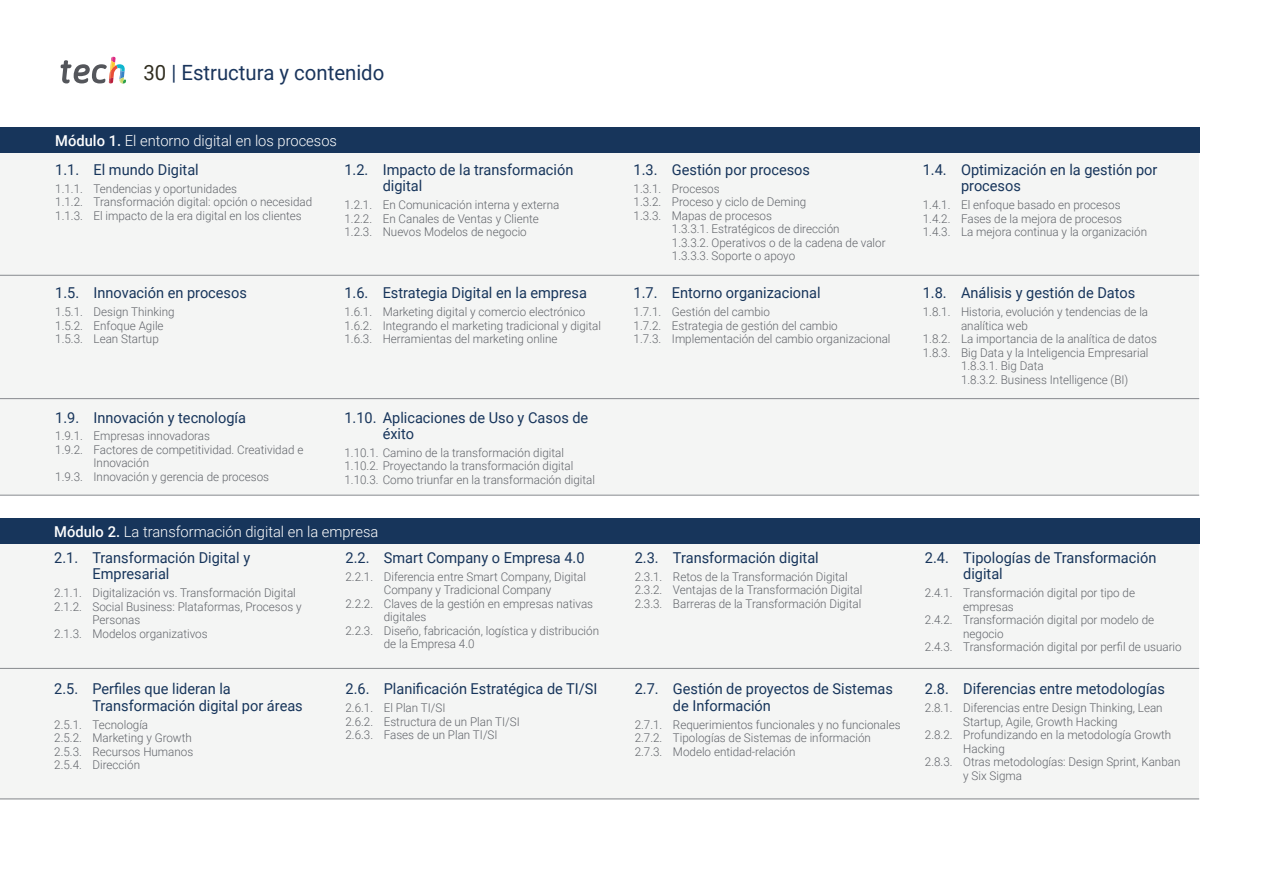
<style>
.page{position:relative;width:1263px;height:893px;background:#fff}
.page>*{position:absolute;margin:0;border:0;box-sizing:border-box;transform-origin:0 0}
.t1{font:21px "Roboto";color:#1a355c}
.t2{font:15px/16.5px "Roboto";color:#17355b}
.t3{font:300 15px "Roboto";color:#fff}
.t4{font:300 12px/13.5px "Roboto";color:#61646a}
.s1{color:#312e20}
.s2{font-weight:500}
</style>
<div class="page">
<svg style="left:61px;top:57px;width:65px;height:27px"></svg>
<div style="left:0;top:541px;width:1199px;height:258px;background:#f4f5f4"></div>
<div style="left:0;top:128px;width:1199px;height:25px;background:#17355b"></div>
<div style="left:0;top:519px;width:1199px;height:25px;background:#17355b"></div>
<div style="left:0;top:153px;width:1199px;height:342px;background:#f4f5f4"></div>
<hr style="left:0;top:495px;width:1199px;height:1px;background:#878a8e">
<hr style="left:0;top:275px;width:1199px;height:1px;background:#878a8e">
<hr style="left:0;top:668px;width:1199px;height:1px;background:#878a8e">
<hr style="left:0;top:398px;width:1199px;height:1px;background:#878a8e">
<hr style="left:0;top:799px;width:1199px;height:1px;background:#878a8e">
<h1 class="t1" style="left:144px;top:57px;width:242px"><span class="s1">30</span> | Estructura y contenido</h1>
<p class="t3" style="left:55px;top:130px;width:283px"><span class="s2">Módulo 1.</span> El entorno digital en los procesos</p>
<p class="t2" style="left:55px;top:161px;width:145px">1.1. El mundo Digital</p>
<p class="t4" style="left:55px;top:181px;width:258px">1.1.1. Tendencias y oportunidades<br>1.1.2. Transformación digital: opción o necesidad<br>1.1.3. El impacto de la era digital en los clientes</p>
<p class="t2" style="left:383px;top:161px;width:192px;text-indent:-38px">1.2. Impacto de la transformación digital</p>
<p class="t4" style="left:344px;top:198px;width:216px">1.2.1. En Comunicación interna y externa<br>1.2.2. En Canales de Ventas y Cliente<br>1.2.3. Nuevos Modelos de negocio</p>
<p class="t2" style="left:55px;top:284px;width:193px">1.5. Innovación en procesos</p>
<p class="t4" style="left:55px;top:305px;width:121px">1.5.1. Design Thinking<br>1.5.2. Enfoque Agile<br>1.5.3. Lean Startup</p>
<p class="t2" style="left:344px;top:284px;width:244px">1.6. Estrategia Digital en la empresa</p>
<p class="t4" style="left:344px;top:305px;width:258px">1.6.1. Marketing digital y comercio electrónico<br>1.6.2. Integrando el marketing tradicional y digital<br>1.6.3. Herramientas del marketing online</p>
<p class="t2" style="left:55px;top:408px;width:192px">1.9. Innovación y tecnología</p>
<p class="t4" style="left:55px;top:429px;width:156px">1.9.1. Empresas innovadoras</p>
<p class="t4" style="left:55px;top:442px;width:250px">1.9.2. Factores de competitividad. Creatividad e</p>
<p class="t4" style="left:94px;top:456px;width:57px">Innovación</p>
<p class="t4" style="left:55px;top:469px;width:215px">1.9.3. Innovación y gerencia de procesos</p>
<p class="t2" style="left:383px;top:408px;width:207px;text-indent:-38px">1.10. Aplicaciones de Uso y Casos de éxito</p>
<p class="t4" style="left:344px;top:445px;width:252px">1.10.1. Camino de la transformación digital<br>1.10.2. Proyectando la transformación digital<br>1.10.3. Como triunfar en la transformación digital</p>
<p class="t3" style="left:54px;top:521px;width:326px"><span class="s2">Módulo 2.</span> La transformación digital en la empresa</p>
<p class="t2" style="left:92px;top:549px;width:159px;text-indent:-38px">2.1. Transformación Digital y<br>Empresarial</p>
<p class="t4" style="left:54px;top:586px;width:243px">2.1.1. Digitalización vs. Transformación Digital</p>
<p class="t4" style="left:54px;top:599px;width:249px">2.1.2. Social Business: Plataformas, Procesos y</p>
<p class="t4" style="left:92px;top:613px;width:49px">Personas</p>
<p class="t4" style="left:54px;top:626px;width:155px">2.1.3. Modelos organizativos</p>
<p class="t2" style="left:92px;top:680px;width:212px;text-indent:-38px">2.5. Perfiles que lideran la<br>Transformación digital por áreas</p>
<p class="t4" style="left:54px;top:717px;width:141px">2.5.1. Tecnología<br>2.5.2. Marketing y Growth<br>2.5.3. Recursos Humanos<br>2.5.4. Dirección</p>
<p class="t2" style="left:345px;top:549px;width:241px">2.2. Smart Company o Empresa 4.0</p>
<p class="t4" style="left:345px;top:569px;width:242px">2.2.1. Diferencia entre Smart Company, Digital</p>
<p class="t4" style="left:384px;top:583px;width:169px">Company y Tradicional Company</p>
<p class="t4" style="left:345px;top:596px;width:249px">2.2.2. Claves de la gestión en empresas nativas</p>
<p class="t4" style="left:384px;top:610px;width:44px">digitales</p>
<p class="t4" style="left:345px;top:623px;width:255px">2.2.3. Diseño, fabricación, logística y distribución</p>
<p class="t4" style="left:384px;top:637px;width:92px">de la Empresa 4.0</p>
<p class="t2" style="left:345px;top:680px;width:253px">2.6. Planificación Estratégica de TI/SI</p>
<p class="t4" style="left:345px;top:700px;width:176px">2.6.1. El Plan TI/SI<br>2.6.2. Estructura de un Plan TI/SI<br>2.6.3. Fases de un Plan TI/SI</p>
<p class="t2" style="left:634px;top:161px;width:178px">1.3. Gestión por procesos</p>
<p class="t4" style="left:634px;top:181px;width:174px">1.3.1. Procesos<br>1.3.2. Proceso y ciclo de Deming<br>1.3.3. Mapas de procesos</p>
<p class="t4" style="left:672px;top:222px;width:215px">1.3.3.1. Estratégicos de dirección<br>1.3.3.2. Operativos o de la cadena de valor<br>1.3.3.3. Soporte o apoyo</p>
<p class="t2" style="left:634px;top:284px;width:189px">1.7. Entorno organizacional</p>
<p class="t4" style="left:634px;top:305px;width:258px">1.7.1. Gestión del cambio<br>1.7.2. Estrategia de gestión del cambio<br>1.7.3. Implementación del cambio organizacional</p>
<p class="t2" style="left:961px;top:161px;width:198px;text-indent:-38px">1.4. Optimización en la gestión por procesos</p>
<p class="t4" style="left:923px;top:198px;width:226px">1.4.1. El enfoque basado en procesos<br>1.4.2. Fases de la mejora de procesos<br>1.4.3. La mejora continua y la organización</p>
<p class="t2" style="left:923px;top:284px;width:214px">1.8. Análisis y gestión de Datos</p>
<p class="t4" style="left:923px;top:305px;width:227px">1.8.1. Historia, evolución y tendencias de la</p>
<p class="t4" style="left:961px;top:318px;width:68px">analítica web</p>
<p class="t4" style="left:923px;top:332px;width:236px">1.8.2. La importancia de la analítica de datos</p>
<p class="t4" style="left:923px;top:345px;width:227px">1.8.3. Big Data y la Inteligencia Empresarial</p>
<p class="t4" style="left:961px;top:359px;width:84px">1.8.3.1. Big Data</p>
<p class="t4" style="left:961px;top:372px;width:169px">1.8.3.2. Business Intelligence (BI)</p>
<p class="t2" style="left:635px;top:549px;width:186px">2.3. Transformación digital</p>
<p class="t4" style="left:635px;top:569px;width:229px">2.3.1. Retos de la Transformación Digital<br>2.3.2. Ventajas de la Transformación Digital<br>2.3.3. Barreras de la Transformación Digital</p>
<p class="t2" style="left:673px;top:680px;width:221px;text-indent:-38px">2.7. Gestión de proyectos de Sistemas de Información</p>
<p class="t4" style="left:635px;top:717px;width:268px">2.7.1. Requerimientos funcionales y no funcionales<br>2.7.2. Tipologías de Sistemas de información<br>2.7.3. Modelo entidad-relación</p>
<p class="t2" style="left:963px;top:549px;width:195px;text-indent:-38px">2.4. Tipologías de Transformación digital</p>
<p class="t4" style="left:925px;top:586px;width:212px">2.4.1. Transformación digital por tipo de</p>
<p class="t4" style="left:963px;top:599px;width:52px">empresas</p>
<p class="t4" style="left:925px;top:613px;width:231px">2.4.2. Transformación digital por modelo de</p>
<p class="t4" style="left:963px;top:626px;width:42px">negocio</p>
<p class="t4" style="left:925px;top:640px;width:258px">2.4.3. Transformación digital por perfil de usuario</p>
<p class="t2" style="left:925px;top:680px;width:242px">2.8. Diferencias entre metodologías</p>
<p class="t4" style="left:925px;top:700px;width:239px">2.8.1. Diferencias entre Design Thinking, Lean</p>
<p class="t4" style="left:963px;top:714px;width:156px">Startup, Agile, Growth Hacking</p>
<p class="t4" style="left:925px;top:727px;width:248px">2.8.2. Profundizando en la metodología Growth</p>
<p class="t4" style="left:963px;top:741px;width:43px">Hacking</p>
<p class="t4" style="left:925px;top:754px;width:257px">2.8.3. Otras metodologías: Design Sprint, Kanban</p>
<p class="t4" style="left:963px;top:768px;width:60px">y Six Sigma</p>
</div>
